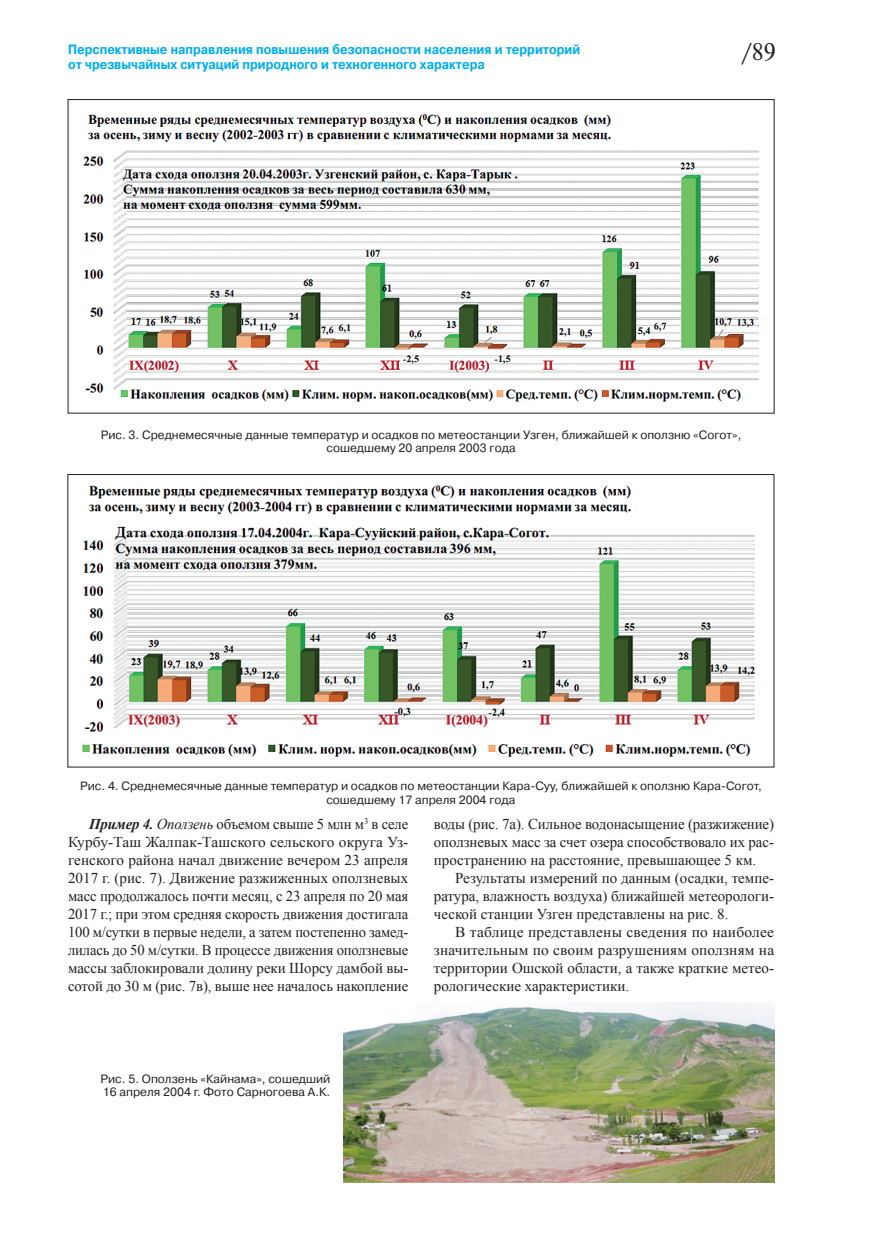
<style>
.page{position:relative;width:872px;height:1234px;background:#fff}
.page>*{position:absolute;margin:0;border:0;box-sizing:border-box;transform-origin:0 0}
.t1{font:24px "Newton C";color:#231f20}
.BODY{font:15px/18px "Times New Roman";color:#231f20;text-align:justify}
.t2{font:700 13.5px/15px "Pragmatica C";color:#00aeef;scale:.9 1}
.PODRIS{font:12px/13.5px "Pragmatica C";color:#231f20;text-align:center}
.s1{font-weight:700;font-style:italic}
.s2{font-style:italic}
</style>
<div class="page">
<img style="left:83px;top:113px;width:676px;height:289px">
<img style="left:82px;top:485px;width:673px;height:272px">
<img style="left:343px;top:1002px;width:431px;height:180px">
<p class="t2" style="left:68px;top:42px;width:571px">Перспективные направления повышения безопасности населения и территорий от чрезвычайных ситуаций природного и техногенного характера</p>
<h1 class="t1" style="left:741px;top:39px;width:36px">/89</h1>
<p class="PODRIS" style="left:101px;top:428px;width:642px">Рис. 3. Среднемесячные данные температур и осадков по метеостанции Узген, ближайшей к оползню «Согот», сошедшему 20 апреля 2003 года</p>
<p class="PODRIS" style="left:80px;top:779px;width:683px">Рис. 4. Среднемесячные данные температур и осадков по метеостанции Кара-Суу, ближайшей к оползню Кара-Согот, сошедшему 17 апреля 2004 года</p>
<p class="BODY" style="left:68px;top:814px;width:342px;text-indent:21px"><span class="s1">Пример 4.</span> <span class="s2">Оползень</span> объемом свыше 5 млн м<sup>3</sup> в селе Курбу-Таш Жалпак-Ташского сельского округа Уз&shy;генского района начал движение вечером 23 апреля 2017 г. (рис. 7). Движение разжиженных оползневых масс продолжалось почти месяц, с 23 апреля по 20 мая 2017 г.; при этом средняя скорость движения достигала 100 м/сутки в первые недели, а затем постепенно замед&shy;лилась до 50 м/сутки. В процессе движения оползневые массы заблокировали долину реки Шорсу дамбой вы&shy;сотой до 30 м (рис. 7в), выше нее началось накопление</p>
<p class="BODY" style="left:434px;top:814px;width:342px">воды (рис. 7а). Сильное водонасыщение (разжижение) оползневых масс за счет озера способствовало их рас&shy;пространению на расстояние, превышающее 5 км.</p>
<p class="BODY" style="left:434px;top:868px;width:342px;text-indent:21px">Результаты измерений по данным (осадки, темпе&shy;ратура, влажность воздуха) ближайшей метеорологи&shy;ческой станции Узген представлены на рис. 8.</p>
<p class="BODY" style="left:434px;top:922px;width:342px;text-indent:21px">В таблице представлены сведения по наиболее значительным по своим разрушениям оползням на территории Ошской области, а также краткие метео&shy;рологические характеристики.</p>
<p class="PODRIS" style="left:100px;top:1071px;width:231px;text-align:left">Рис. 5. Оползень «Кайнама», сошедший<br>16 апреля 2004 г. Фото Сарногоева А.К.</p>
</div>
